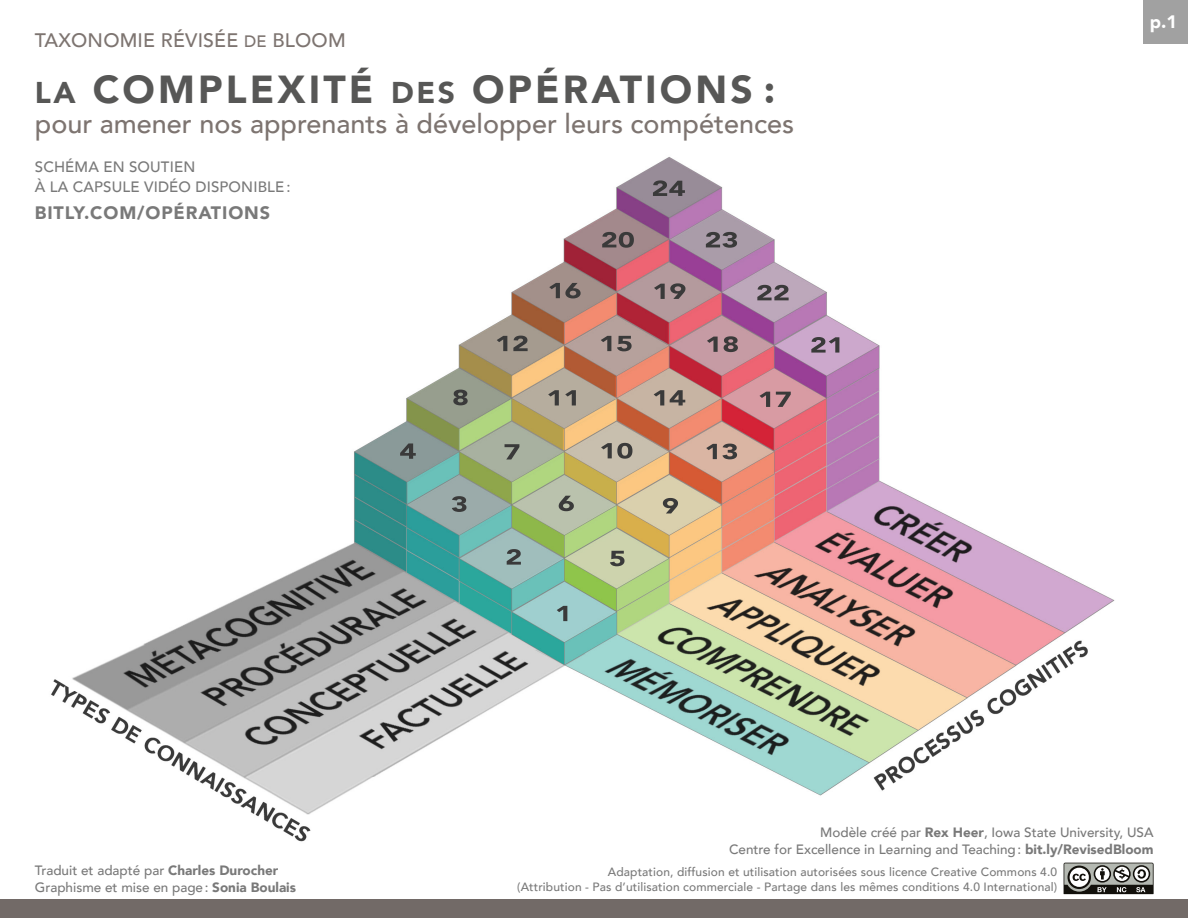
<style>
.page{position:relative;width:1188px;height:918px;background:#fff}
.page>*{position:absolute;margin:0;border:0;box-sizing:border-box;transform-origin:0 0}
.t1{font:900 39px "Avenir";letter-spacing:.08em;color:#575756}
.t2{font:500 27px "Avenir";color:#7d7470}
.t3{font:500 19.5px "Avenir";letter-spacing:.01em;color:#7d7470}
.t4{font:900 18px "Avenir";letter-spacing:.05em;color:#797979}
.t5{font:900 18px "Avenir";color:#fff}
.t6{font:500 15px/19.5px "Avenir";letter-spacing:.01em;color:#797979}
.t7{font:500 13.5px/16.5px "Avenir";color:#797979;text-align:right}
.t8{font:500 12px/15px "Avenir";letter-spacing:.01em;color:#797979;text-align:right}
.s1{font-size:16.5px}
.s2{font-size:30px}
.s3{font-weight:900}
</style>
<div class="page">
<div style="left:1143px;top:0;width:45px;height:44px;background:#a1a1a1"></div>
<img style="left:51px;top:157px;width:1064px;height:685px">
<img style="left:400px;top:443px;width:16px;height:16px">
<img style="left:452px;top:496px;width:14px;height:16px">
<img style="left:507px;top:549px;width:14px;height:16px">
<img style="left:557px;top:606px;width:10px;height:15px">
<img style="left:453px;top:390px;width:15px;height:15px">
<img style="left:505px;top:444px;width:14px;height:15px">
<img style="left:559px;top:496px;width:15px;height:15px">
<img style="left:610px;top:551px;width:15px;height:15px">
<img style="left:497px;top:336px;width:31px;height:15px">
<img style="left:548px;top:390px;width:28px;height:15px">
<img style="left:601px;top:443px;width:31px;height:16px">
<img style="left:663px;top:498px;width:15px;height:15px">
<img style="left:549px;top:283px;width:32px;height:15px">
<img style="left:601px;top:336px;width:31px;height:15px">
<img style="left:654px;top:390px;width:31px;height:15px">
<img style="left:706px;top:444px;width:31px;height:15px">
<img style="left:602px;top:232px;width:32px;height:16px">
<img style="left:654px;top:283px;width:31px;height:16px">
<img style="left:707px;top:336px;width:31px;height:16px">
<img style="left:759px;top:392px;width:32px;height:15px">
<img style="left:653px;top:180px;width:32px;height:16px">
<img style="left:706px;top:232px;width:31px;height:16px">
<img style="left:757px;top:285px;width:32px;height:15px">
<img style="left:811px;top:337px;width:28px;height:16px">
<div style="left:0;top:899px;width:1188px;height:19px;background:#726a67"></div>
<svg style="left:1064px;top:863px;width:90px;height:32px"></svg>
<h3 class="t3" style="left:35px;top:24px;width:312px">TAXONOMIE RÉVISÉE <span class="s1">DE</span> BLOOM</h3>
<h1 class="t1" style="left:35px;top:56px;width:742px"><span class="s2">LA</span> COMPLEXITÉ <span class="s2">DES</span> OPÉRATIONS :</h1>
<h2 class="t2" style="left:35px;top:100px;width:761px">pour amener nos apprenants à développer leurs compétences</h2>
<p class="t6" style="left:35px;top:156px;width:257px">SCHÉMA EN SOUTIEN<br>À LA CAPSULE VIDÉO DISPONIBLE:</p>
<h3 class="t4" style="left:35px;top:197px;width:237px">BITLY.COM/OPÉRATIONS</h3>
<h3 class="t5" style="left:1150px;top:6px;width:29px">p.1</h3>
<p class="t7" style="left:35px;top:861px;width:263px;text-align:left">Traduit et adapté par <span class="s3">Charles Durocher<br></span>Graphisme et mise en page: <span class="s3">Sonia Boulais</span></p>
<p class="t7" style="left:729px;top:824px;width:426px">Modèle créé par <span class="s3">Rex Heer</span>, Iowa State University, USA<br>Centre for Excellence in Learning and Teaching: <span class="s3">bit.ly/RevisedBloom</span></p>
<p class="t8" style="left:517px;top:864px;width:541px">Adaptation, diffusion et utilisation autorisées sous licence Creative Commons 4.0<br>(Attribution - Pas d’utilisation commerciale - Partage dans les mêmes conditions 4.0 International)</p>
</div>
